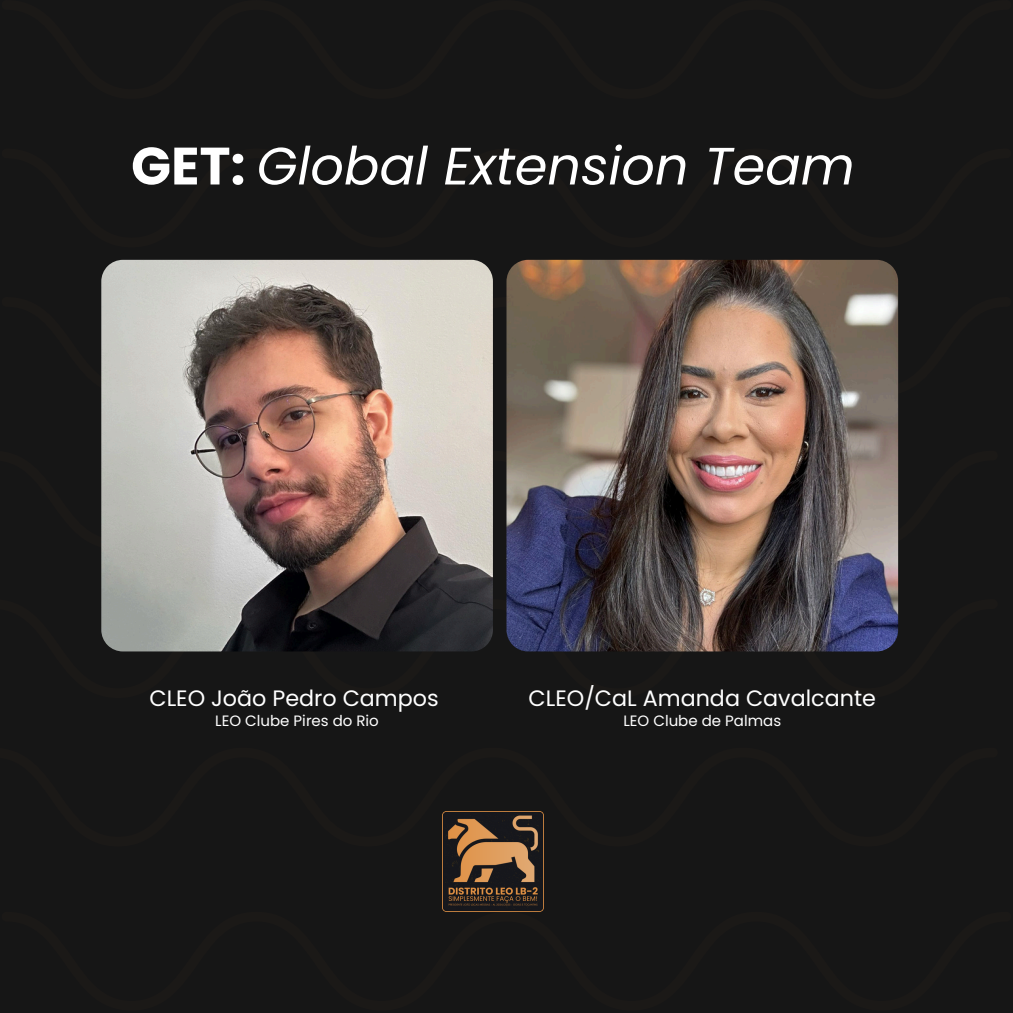
<style>
.page{position:relative;width:1013px;height:1013px;background:#fff}
.page>*{position:absolute;margin:0;border:0;box-sizing:border-box;transform-origin:0 0}
.t1{font:italic 52.5px "Poppins";color:#fff}
.t2{font:22.25px "Poppins";color:#fff}
.t3{font:15px "Poppins";color:#fff}
.s1{font-weight:700;font-style:normal}
</style>
<div class="page">
<div style="left:0;top:0;width:1012px;height:1012px;background:#161616"></div>
<img style="left:101px;top:260px;width:392px;height:391px">
<img style="left:506px;top:260px;width:392px;height:391px">
<img style="left:443px;top:811px;width:100px;height:100px">
<h2 class="t1" style="left:131px;top:129px;width:725px"><span class="s1">GET:</span> Global Extension Team</h2>
<p class="t2" style="left:149px;top:682px;width:291px">CLEO João Pedro Campos</p>
<p class="t2" style="left:528px;top:682px;width:349px">CLEO/CaL Amanda Cavalcante</p>
<h2 class="t3" style="left:215px;top:709px;width:165px">LEO Clube Pires do Rio</h2>
<p class="t3" style="left:623px;top:709px;width:159px">LEO Clube de Palmas</p>
</div>
